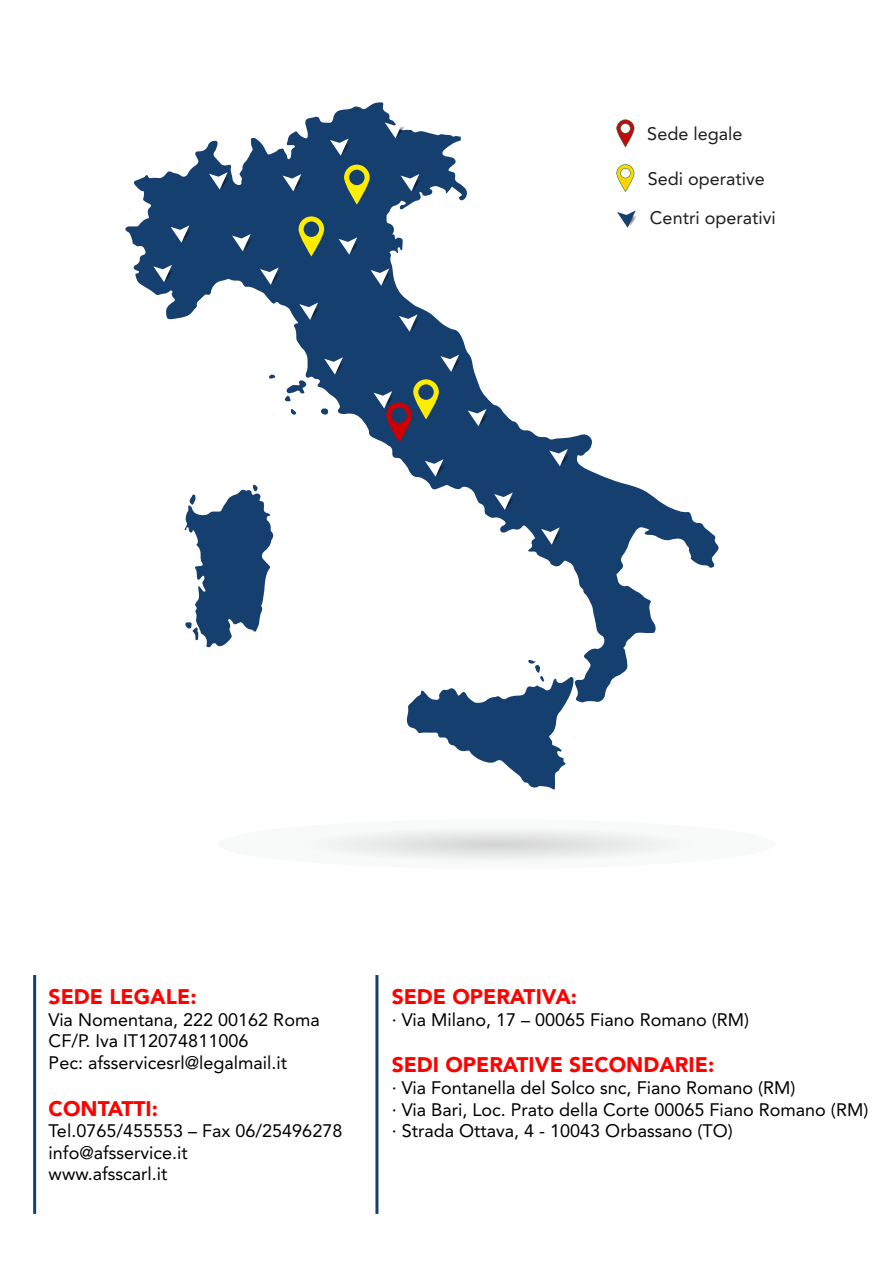
<style>
.page{position:relative;width:892px;height:1263px;background:#fff}
.page>*{position:absolute;margin:0;border:0;box-sizing:border-box;transform-origin:0 0}
.t1{font:900 21px "Avenir";color:#f00}
.t2{font:18px/21.6px "Avenir";color:#000}
.t3{font:18px/38.8px "Avenir LT Std";color:#1d1d1b}
</style>
<div class="page">
<svg style="left:218px;top:819px;width:557px;height:50px"></svg>
<svg style="left:125px;top:102px;width:594px;height:601px"></svg>
<div style="left:321px;top:408px;width:7px;height:7px;background:#153f6f;border-radius:50%"></div>
<svg style="left:284px;top:380px;width:23px;height:21px"></svg>
<svg style="left:184px;top:484px;width:90px;height:163px"></svg>
<svg style="left:290px;top:409px;width:6px;height:6px"></svg>
<svg style="left:269px;top:375px;width:7px;height:4px"></svg>
<svg style="left:406px;top:660px;width:167px;height:130px"></svg>
<svg style="left:298px;top:216px;width:26px;height:40px"></svg>
<svg style="left:344px;top:165px;width:25px;height:40px"></svg>
<svg style="left:616px;top:120px;width:18px;height:27px"></svg>
<svg style="left:616px;top:164px;width:18px;height:28px"></svg>
<svg style="left:130px;top:119px;width:31px;height:32px"></svg>
<hr style="left:33px;top:975px;width:3px;height:239px;background:#153f6f">
<hr style="left:375px;top:975px;width:3px;height:239px;background:#153f6f">
<svg style="left:153px;top:265px;width:21px;height:17px"></svg>
<svg style="left:171px;top:225px;width:21px;height:18px"></svg>
<svg style="left:232px;top:234px;width:21px;height:17px"></svg>
<svg style="left:260px;top:267px;width:21px;height:18px"></svg>
<svg style="left:209px;top:172px;width:21px;height:18px"></svg>
<svg style="left:282px;top:174px;width:22px;height:17px"></svg>
<svg style="left:330px;top:138px;width:21px;height:18px"></svg>
<svg style="left:384px;top:121px;width:22px;height:17px"></svg>
<svg style="left:400px;top:174px;width:22px;height:17px"></svg>
<svg style="left:338px;top:237px;width:21px;height:18px"></svg>
<svg style="left:370px;top:268px;width:21px;height:18px"></svg>
<svg style="left:299px;top:303px;width:21px;height:17px"></svg>
<svg style="left:324px;top:357px;width:21px;height:18px"></svg>
<svg style="left:399px;top:314px;width:21px;height:18px"></svg>
<svg style="left:373px;top:379px;width:65px;height:63px;background:#4c525a"></svg>
<svg style="left:440px;top:355px;width:21px;height:17px"></svg>
<svg style="left:617px;top:210px;width:21px;height:18px"></svg>
<svg style="left:467px;top:409px;width:22px;height:17px"></svg>
<svg style="left:424px;top:459px;width:22px;height:18px"></svg>
<svg style="left:494px;top:492px;width:21px;height:18px"></svg>
<svg style="left:541px;top:527px;width:21px;height:18px"></svg>
<svg style="left:549px;top:449px;width:21px;height:17px"></svg>
<p class="t3" style="left:647px;top:115px;width:97px">Sede legale</p>
<p class="t3" style="left:647px;top:160px;width:129px">Sedi operative<br>Centri operativi</p>
<p class="t1" style="left:49px;top:984px;width:149px">SEDE LEGALE:</p>
<p class="t2" style="left:49px;top:1008px;width:272px">Via Nomentana, 222 00162 Roma<br>CF/P. Iva IT12074811006<br>Pec: afsservicesrl@legalmail.it</p>
<p class="t1" style="left:49px;top:1095px;width:111px">CONTATTI:</p>
<p class="t2" style="left:49px;top:1120px;width:295px">Tel.0765/455553 – Fax 06/25496278 info@afsservice.it<br>www.afsscarl.it</p>
<p class="t1" style="left:391px;top:984px;width:187px">SEDE OPERATIVA:</p>
<p class="t2" style="left:391px;top:1008px;width:359px">· Via Milano, 17 – 00065 Fiano Romano (RM)</p>
<p class="t1" style="left:391px;top:1052px;width:324px">SEDI OPERATIVE SECONDARIE:</p>
<p class="t2" style="left:391px;top:1077px;width:478px">· Via Fontanella del Solco snc, Fiano Romano (RM)<br>· Via Bari, Loc. Prato della Corte 00065 Fiano Romano (RM) · Strada Ottava, 4 - 10043 Orbassano (TO)</p>
</div>
